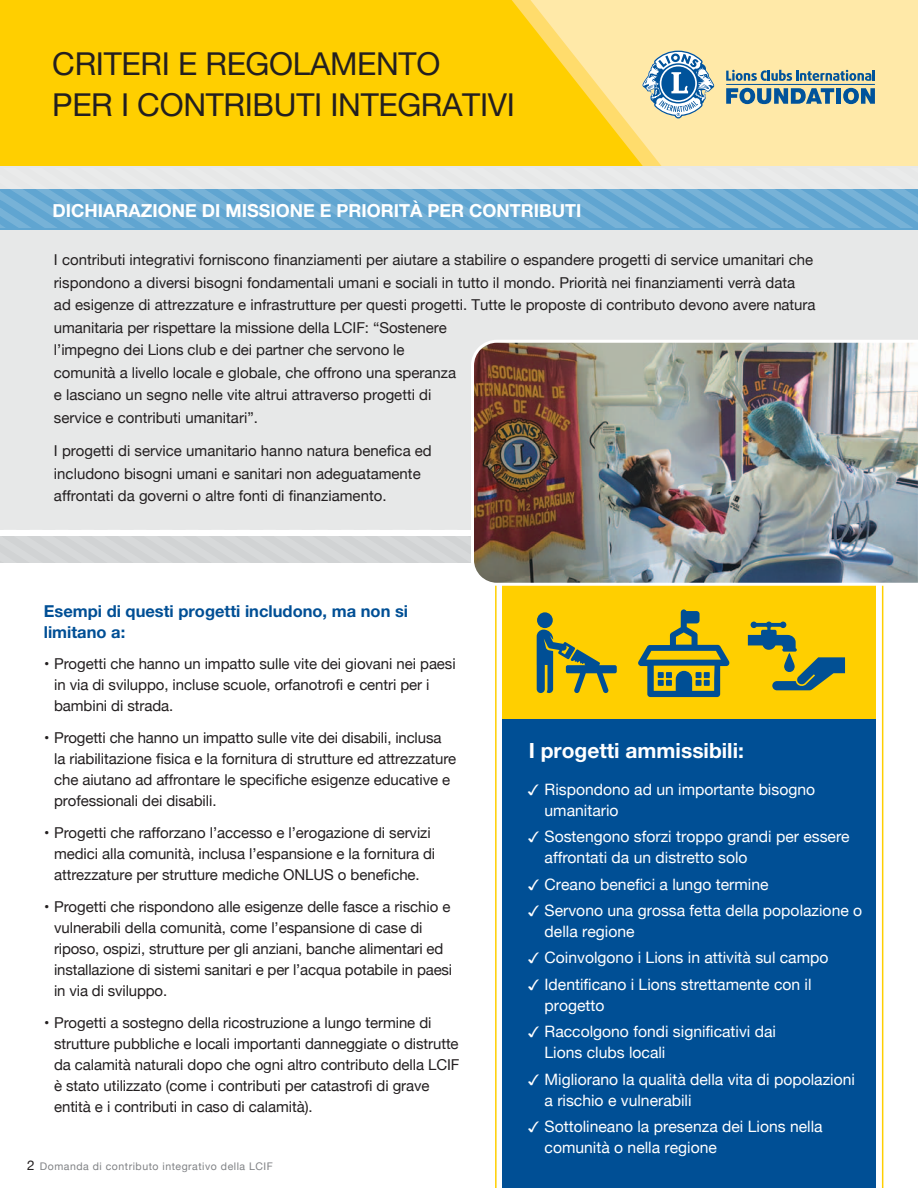
<style>
.page{position:relative;width:918px;height:1188px;background:#fff}
.page>*{position:absolute;margin:0;border:0;box-sizing:border-box;transform-origin:0 0}
.t1{font:31.5px/41.2px "Helvetica Neue";letter-spacing:-.01em;color:#231f20}
.t2{font:700 21px "Helvetica Neue LT Std";color:#fff}
.t3{font:700 18px "Helvetica Neue LT Std";color:#fff}
.t4{font:700 16.5px/21px "Helvetica Neue LT Std";color:#004f95}
.t5{font:15.75px/26.4px "Helvetica Neue";color:#fff}
.t6{font:15px/21px "Helvetica Neue";letter-spacing:-.005em;color:#231f20}
.t7{font:10.5px "Helvetica Neue";letter-spacing:.05em;color:#808285}
.s1{font-size:13.5px;color:#231f20}
.s2{font-family:"Monotype Sorts";font-size:15px}
</style>
<div class="page">
<div style="left:0;top:0;width:918px;height:166px;background:#ffcf00"></div>
<div style="left:0;top:166px;width:918px;height:363px;background:#e7e8e8"></div>
<svg style="left:495px;top:587px;width:388px;height:601px"></svg>
<div style="left:502px;top:560px;width:374px;height:628px;background:#004f95"></div>
<div style="left:502px;top:560px;width:374px;height:159px;background:#ffcf00"></div>
<svg style="left:530px;top:0;width:388px;height:166px;background:#fee48c"></svg>
<svg style="left:726px;top:70px;width:149px;height:11px;background:#8ba4a1"></svg>
<svg style="left:726px;top:88px;width:108px;height:16px;background:#648e9f"></svg>
<div style="left:836px;top:88px;width:5px;height:16px;background:#00539b"></div>
<svg style="left:843px;top:88px;width:32px;height:16px"></svg>
<hr style="left:726px;top:84px;width:149px;height:1px;background:#00539b">
<svg style="left:642px;top:51px;width:72px;height:67px;background:#9fb7bd"></svg>
<svg style="left:537px;top:630px;width:80px;height:63px"></svg>
<div style="left:537px;top:612px;width:16px;height:16px;background:#004f95;border-radius:50%"></div>
<svg style="left:638px;top:609px;width:91px;height:88px"></svg>
<svg style="left:748px;top:622px;width:97px;height:68px"></svg>
<div style="left:0;top:189px;width:918px;height:41px;background:linear-gradient(to right,#6babd4,#6cacd4)"></div>
<svg style="left:3px;top:189px;width:915px;height:38px;background:#6babd3"></svg>
<svg style="left:0;top:189px;width:3px;height:38px"></svg>
<div style="left:0;top:536px;width:469px;height:27px;background:#d4d6d7"></div>
<img style="left:469px;top:340px;width:449px;height:247px">
<h1 class="t1" style="left:52px;top:45px;width:39px">CRITERI</h1>
<h1 class="t1" style="left:52px;top:45px;width:326px;text-indent:126px">E REGOLAMENTO<br>PER I CONTRIBUTI inte</h1>
<h1 class="t1" style="left:397px;top:86px;width:114px">grativi</h1>
<p class="t3" style="left:53px;top:199px;width:530px">DICHIARAZIONE DI MISSIONE E PRIORITÀ PER CONTRIBUTI</p>
<p class="t6" style="left:54px;top:250px;width:763px;line-height:22.5px">I contributi integrativi forniscono finanziamenti per aiutare a stabilire o espandere progetti di service umanitari che rispondono a diversi bisogni fondamentali umani e sociali in tutto il mondo. Priorità nei finanziamenti verrà data ad esigenze di attrezzature e infrastrutture per questi progetti. Tutte le proposte di contributo devono avere natura umanitaria per rispettare la missione della LCIF: “Sostenere<br>l’impegno dei Lions club e dei partner che servono le<br>comunità a livello locale e globale, che offrono una speranza<br>e lasciano un segno nelle vite altrui attraverso progetti di<br>service e contributi umanitari”.</p>
<p class="t6" style="left:54px;top:440px;width:379px;line-height:22.5px">I progetti di service umanitario hanno natura benefica ed includono bisogni umani e sanitari non adeguatamente affrontati da governi o altre fonti di finanziamento.</p>
<p class="t4" style="left:44px;top:600px;width:366px">Esempi di questi progetti includono, ma non si limitano a:</p>
<p class="t6" style="left:54px;top:654px;width:403px;text-indent:-10px">• Progetti che hanno un impatto sulle vite dei giovani nei paesi in via di sviluppo, incluse scuole, orfanotrofi e centri per i bambini di strada.</p>
<p class="t6" style="left:54px;top:728px;width:404px;text-indent:-10px">• Progetti che hanno un impatto sulle vite dei disabili, inclusa la riabilitazione fisica e la fornitura di strutture ed attrezzature che aiutano ad affrontare le specifiche esigenze educative e professionali dei disabili.</p>
<p class="t6" style="left:54px;top:823px;width:383px;text-indent:-10px">• Progetti che rafforzano l’accesso e l’erogazione di servizi medici alla comunità, inclusa l’espansione e la fornitura di attrezzature per strutture mediche ONLUS o benefiche.</p>
<p class="t6" style="left:54px;top:897px;width:400px;text-indent:-10px">• Progetti che rispondono alle esigenze delle fasce a rischio e vulnerabili della comunità, come l’espansione di case di riposo, ospizi, strutture per gli anziani, banche alimentari ed installazione di sistemi sanitari e per l’acqua potabile in paesi in via di sviluppo.</p>
<p class="t6" style="left:54px;top:1013px;width:407px;text-indent:-10px">• Progetti a sostegno della ricostruzione a lungo termine di strutture pubbliche e locali importanti danneggiate o distrutte da calamità naturali dopo che ogni altro contributo della LCIF è stato utilizzato (come i contributi per catastrofi di grave entità e i contributi in caso di calamità).</p>
<p class="t7" style="left:27px;top:1158px;width:247px"><span class="s1">2</span> Domanda di contributo integrativo della LCI F</p>
<h2 class="t2" style="left:529px;top:738px;width:217px">I progetti ammissibili:</h2>
<p class="t5" style="left:545px;top:780px;width:272px;line-height:21px;text-indent:-17px"><span class="s2">3</span> Rispondono ad un importante bisogno umanitario</p>
<p class="t5" style="left:545px;top:827px;width:307px;line-height:21px;text-indent:-17px"><span class="s2">3</span> Sostengono sforzi troppo grandi per essere affrontati da un distretto solo</p>
<p class="t5" style="left:528px;top:872px;width:336px"><span class="s2">3</span> Creano benefici a lungo termine<br><span class="s2">3</span> Servono una grossa fetta della popolazione o</p>
<p class="t5" style="left:528px;top:919px;width:302px;text-indent:17px">della regione<br><span class="s2">3</span> Coinvolgono i Lions in attività sul campo<br><span class="s2">3</span> Identificano i Lions strettamente con il</p>
<p class="t5" style="left:528px;top:993px;width:250px;text-indent:17px">progetto<br><span class="s2">3</span> Raccolgono fondi significativi dai</p>
<p class="t5" style="left:528px;top:1040px;width:328px;text-indent:17px">Lions clubs locali<br><span class="s2">3</span> Migliorano la qualità della vita di popolazioni</p>
<p class="t5" style="left:528px;top:1088px;width:296px;text-indent:17px">a rischio e vulnerabili<br><span class="s2">3</span> Sottolineano la presenza dei Lions nella</p>
<p class="t5" style="left:545px;top:1135px;width:174px">comunità o nella regione</p>
</div>
